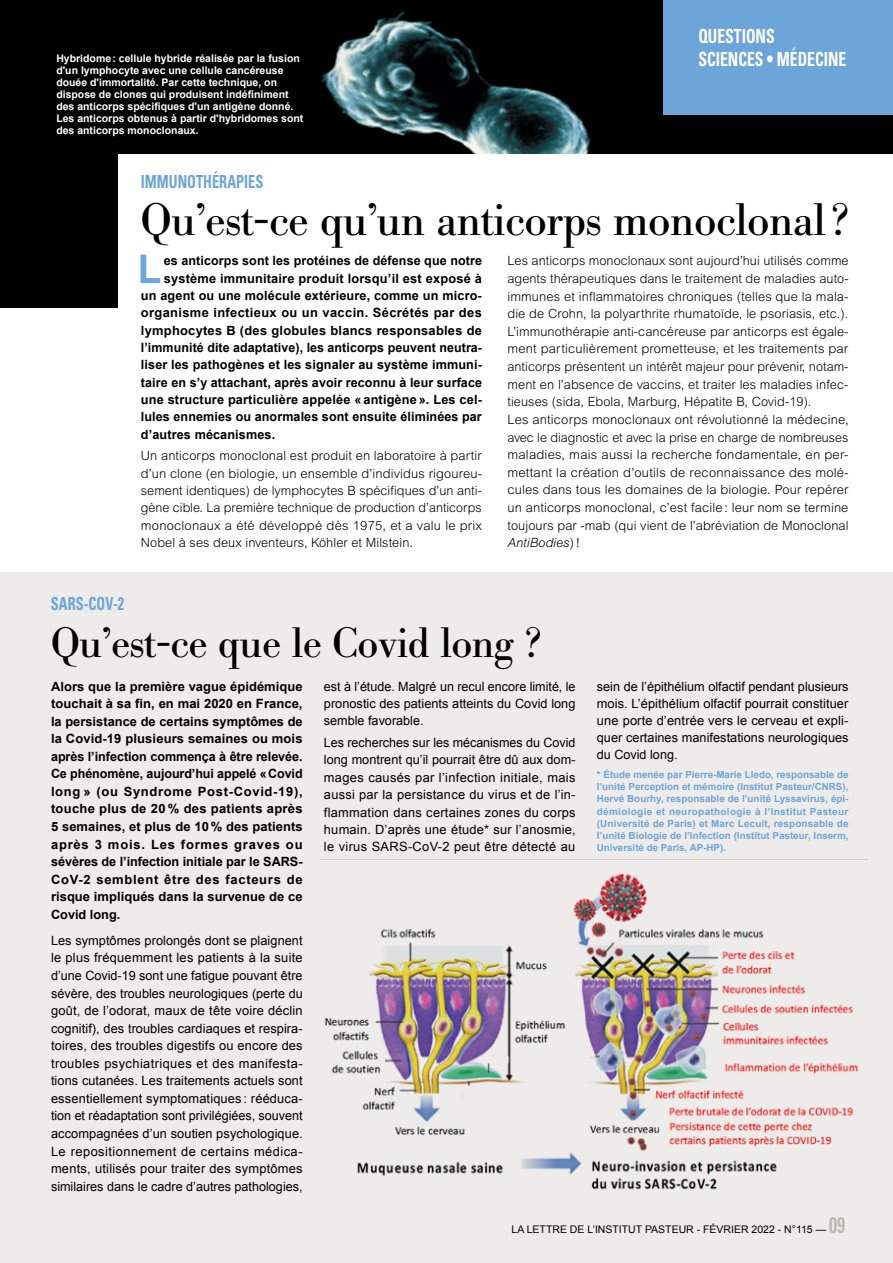
<style>
.page{position:relative;width:893px;height:1263px;background:#fff}
.page>*{position:absolute;margin:0;border:0;box-sizing:border-box;transform-origin:0 0}
.t1{font:45px "Bodoni BE";letter-spacing:-.01em;color:#000}
.t2{font:42px "Bodoni BE";letter-spacing:-.01em;color:#000}
.t3{font:700 39.45px "Arial";color:#6ca5da}
.t4{font:700 condensed 19.5px/22.6px "Univers LT Std";color:#fff;scale:.8 1}
.t5{font:700 condensed 18px "Univers LT Std";color:#6ca5da;scale:.8 1}
.t6{font:300 12.75px/17.5px "Arial MT Std";letter-spacing:.005em;color:#000;text-align:justify}
.t7{font:12.75px/17.5px "Arial";letter-spacing:.005em;color:#000;text-align:justify}
.t8{font:700 12.75px/17.5px "Arial";letter-spacing:.01em;color:#000;text-align:justify}
.t9{font:700 12.75px "Arial";letter-spacing:.03em;color:#000}
.t10{font:700 10.5px/12px "Arial";color:#fff}
.t11{font:10.5px "Arial";color:#000}
.t12{font:700 9.75px/12.3px "Arial";color:#6ca5da;text-align:justify}
.s1{font-style:italic}
.s2{font-family:"Univers LT Std";font-weight:700;font-stretch:condensed;font-size:22.5px;color:#bfb8b0}
</style>
<div class="page">
<div style="left:0;top:0;width:893px;height:307px;background:#000"></div>
<img style="left:235px;top:11px;width:408px;height:144px">
<div style="left:0;top:573px;width:893px;height:690px;background:#eeecea"></div>
<img style="left:320px;top:859px;width:547px;height:331px">
<div style="left:119px;top:155px;width:774px;height:375px;background:#fff"></div>
<div style="left:663px;top:0;width:230px;height:115px;background:#6ca5da"></div>
<p class="t10" style="left:56px;top:53px;width:248px">Hybridome: cellule hybride réalisée par la fusion d'un lymphocyte avec une cellule cancéreuse douée d'immortalité. Par cette technique, on dispose de clones qui produisent indéfiniment des anticorps spécifiques d'un antigène donné.<br>Les anticorps obtenus à partir d'hybridomes sont des anticorps monoclonaux.</p>
<h3 class="t5" style="left:141px;top:171px;width:155px">IMMUNOTHÉRAPIES</h3>
<h3 class="t4" style="left:698px;top:25px;width:186px">QUESTIONS<br>SCIENCES • MÉDECINE</h3>
<h1 class="t1" style="left:141px;top:194px;width:709px">Qu’est-ce qu’un anticorps monoclonal?</h1>
<h3 class="t3" style="left:138px;top:243px;width:25px">L</h3>
<p class="t8" style="left:164px;top:253px;width:320px">es anticorps sont les protéines de défense que notre</p>
<p class="t6" style="left:507px;top:252px;width:343px;text-align:left">Les anticorps monoclonaux sont aujourd’hui utilisés comme agents thérapeutiques dans le traitement de maladies auto&shy;immunes et inflammatoires chroniques (telles que la mala&shy;die de Crohn, la polyarthrite rhumatoïde, le psoriasis, etc.).<br>L’immunothérapie anti-cancéreuse par anticorps est égale&shy;ment particulièrement prometteuse, et les traitements par anticorps présentent un intérêt majeur pour prévenir, notam&shy;ment en l’absence de vaccins, et traiter les maladies infec&shy;tieuses (sida, Ebola, Marburg, Hépatite B, Covid-19).<br>Les anticorps monoclonaux ont révolutionné la médecine, avec le diagnostic et avec la prise en charge de nombreuses maladies, mais aussi la recherche fondamentale, en per&shy;mettant la création d’outils de reconnaissance des molé&shy;cules dans tous les domaines de la biologie. Pour repérer un anticorps monoclonal, c’est facile : leur nom se termine toujours par -mab (qui vient de l’abréviation de Monoclonal <span class="s1">AntiBodies</span>)!</p>
<p class="t8" style="left:164px;top:270px;width:320px">système immunitaire produit lorsqu’il est exposé à</p>
<p class="t8" style="left:141px;top:287px;width:342px">un agent ou une molécule extérieure, comme un micro-</p>
<p class="t9" style="left:141px;top:304px;width:342px">organisme infectieux ou un vaccin. Sécrétés par des</p>
<p class="t8" style="left:141px;top:322px;width:343px">lymphocytes B (des globules blancs responsables de</p>
<p class="t8" style="left:141px;top:339px;width:343px">l’immunité dite adaptative), les anticorps peuvent neutra-</p>
<p class="t8" style="left:141px;top:356px;width:343px">liser les pathogènes et les signaler au système immuni-</p>
<p class="t8" style="left:141px;top:374px;width:343px">taire en s’y attachant, après avoir reconnu à leur surface</p>
<p class="t8" style="left:141px;top:391px;width:343px">une structure particulière appelée « antigène ». Les cel-</p>
<p class="t8" style="left:141px;top:409px;width:342px">lules ennemies ou anormales sont ensuite éliminées par</p>
<p class="t8" style="left:141px;top:426px;width:136px">d’autres mécanismes.</p>
<p class="t6" style="left:141px;top:447px;width:343px">Un anticorps monoclonal est produit en laboratoire à partir d’un clone (en biologie, un ensemble d’individus rigoureu&shy;sement identiques) de lymphocytes B spécifiques d’un anti&shy;gène cible. La première technique de production d’anticorps monoclonaux a été développé dès 1975, et a valu le prix Nobel à ses deux inventeurs, Köhler et Milstein.</p>
<h3 class="t5" style="left:51px;top:593px;width:93px">SARS-COV-2</h3>
<h2 class="t2" style="left:51px;top:619px;width:491px">Qu’est-ce que le Covid long ?</h2>
<p class="t8" style="left:51px;top:678px;width:253px">Alors que la première vague épidémique touchait à sa fin, en mai 2020 en France, la persistance de certains symptômes de la Covid-19 plusieurs semaines ou mois après l’infection commença à être relevée.<br>Ce phénomène, aujourd’hui appelé «Covid long » (ou Syndrome Post-Covid-19), touche plus de 20 % des patients après 5 semaines, et plus de 10% des patients après 3 mois. Les formes graves ou sévères de l’infection initiale par le SARS-CoV-2 semblent être des facteurs de risque impliqués dans la survenue de ce Covid long.</p>
<p class="t7" style="left:51px;top:932px;width:253px">Les symptômes prolongés dont se plaignent le plus fréquemment les patients à la suite d’une Covid-19 sont une fatigue pouvant être sévère, des troubles neurologiques (perte du goût, de l’odorat, maux de tête voire déclin cognitif), des troubles cardiaques et respira&shy;toires, des troubles digestifs ou encore des troubles psychiatriques et des manifesta&shy;tions cutanées. Les traitements actuels sont essentiellement symptomatiques : rééduca&shy;tion et réadaptation sont privilégiées, souvent accompagnées d’un soutien psychologique.<br>Le repositionnement de certains médica&shy;ments, utilisés pour traiter des symptômes similaires dans le cadre d’autres pathologies,</p>
<p class="t7" style="left:324px;top:677px;width:253px">est à l’étude. Malgré un recul encore limité, le pronostic des patients atteints du Covid long semble favorable.</p>
<p class="t7" style="left:324px;top:734px;width:253px">Les recherches sur les mécanismes du Covid long montrent qu’il pourrait être dû aux dom&shy;mages causés par l’infection initiale, mais aussi par la persistance du virus et de l’in&shy;flammation dans certaines zones du corps humain. D’après une étude* sur l’anosmie, le virus SARS-CoV-2 peut être détecté au</p>
<p class="t7" style="left:597px;top:677px;width:253px">sein de l’épithélium olfactif pendant plusieurs mois. L’épithélium olfactif pourrait constituer une porte d’entrée vers le cerveau et expli&shy;quer certaines manifestations neurologiques du Covid long.</p>
<p class="t12" style="left:597px;top:769px;width:253px">* Étude menée par Pierre-Marie Lledo, responsable de l’unité Perception et mémoire (Institut Pasteur/CNRS), Hervé Bourhy, responsable de l’unité Lyssavirus, épi&shy;démiologie et neuropathologie à l’Institut Pasteur (Université de Paris) et Marc Lecuit, responsable de l’unité Biologie de l’Infection (Institut Pasteur, Inserm, Université de Paris, AP-HP).</p>
<p class="t11" style="left:512px;top:1223px;width:335px">LA LETTRE DE L’INSTITUT PASTEUR - FÉVRIER 2022 - N°115 — <span class="s2">09</span></p>
</div>
